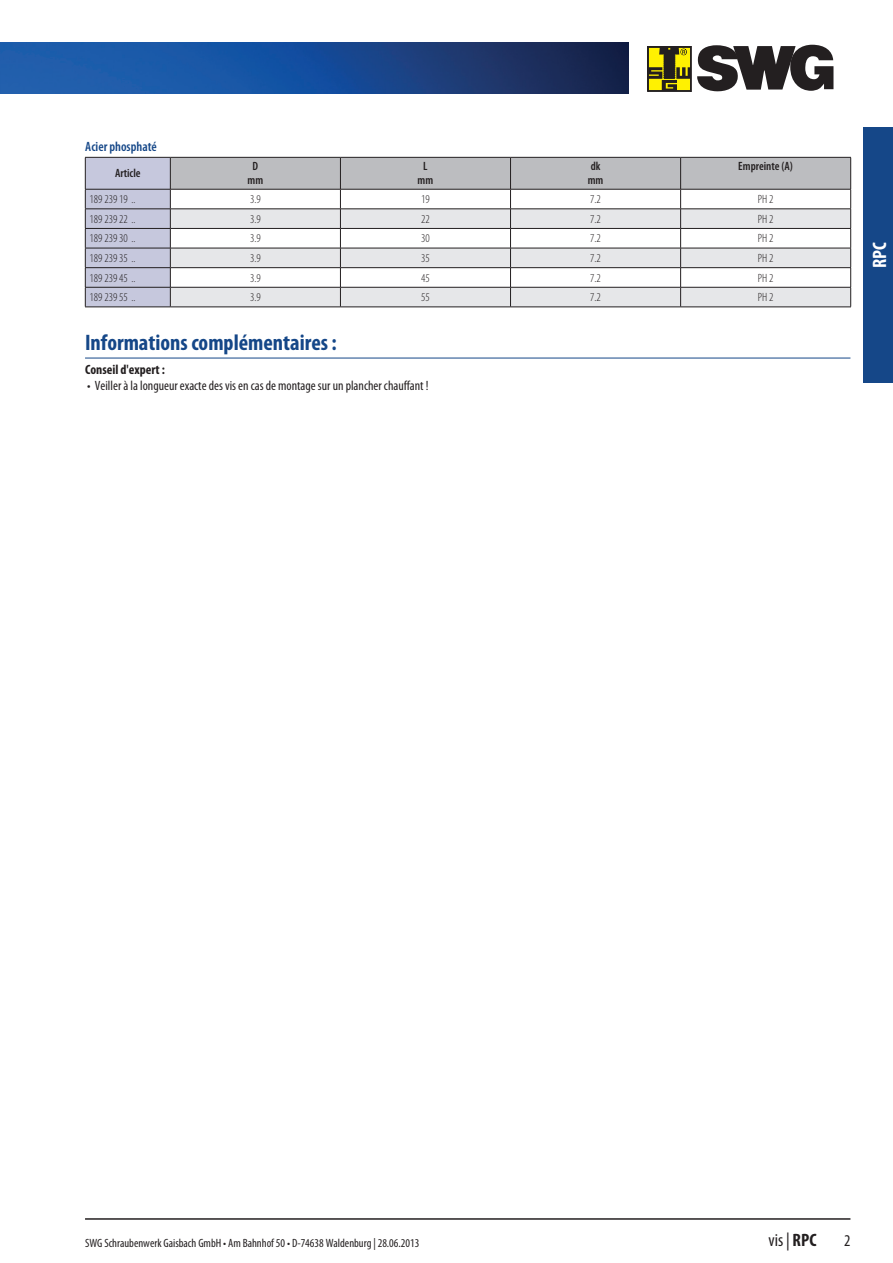
<style>
.page{position:relative;width:893px;height:1263px;background:#fff}
.page>*{position:absolute;margin:0;border:0;box-sizing:border-box;transform-origin:0 0}
.Standard_Absatz{font:700 condensed 22.5px "Myriad Pro";color:#154788}
.SideMarke{font:700 condensed 19.5px "Myriad Pro";color:#fff}
.UntKapNameRechts{font:condensed 18px "Myriad Pro";color:#231f20}
.SeitenNummer_Rechts{font:condensed 16.5px "Myriad Pro";color:#231f20}
.item{font:condensed 13.5px "Myriad Pro";color:#231f20}
.para{font:700 condensed 13.5px "Myriad Pro";color:#231f20}
.Standard_Absatz-2{font:600 condensed 13.5px "Myriad Pro";color:#154788}
._8_pt_Light_Condense{font:300 condensed 12px "Myriad Pro";color:#231f20}
.FußAddress_links{font:condensed 12px "Myriad Pro";color:#231f20}
._8_pt_SemiBold_Zentr{font:600 condensed 12px "Myriad Pro";color:#231f20}
.s1{font-weight:700}
</style>
<div class="page">
<img style="left:0;top:43px;width:628px;height:50px">
<div style="left:647px;top:46px;width:44px;height:46px;border:1px solid #231f20"></div>
<svg style="left:649px;top:44px;width:185px;height:48px"></svg>
<hr style="left:85px;top:1218px;width:765px;height:2px;background:#231f20">
<svg style="left:85px;top:156px;width:766px;height:1px"></svg>
<hr style="left:170px;top:307px;width:170px;height:1px;background:#231f20">
<hr style="left:340px;top:307px;width:170px;height:1px;background:#231f20">
<hr style="left:510px;top:307px;width:171px;height:1px;background:#231f20">
<hr style="left:681px;top:307px;width:170px;height:1px;background:#231f20">
<svg style="left:85px;top:158px;width:766px;height:149px"></svg>
<hr style="left:85px;top:307px;width:85px;height:1px;background:#231f20">
<hr style="left:85px;top:157px;width:85px;height:1px;background:#231f20">
<hr style="left:170px;top:157px;width:170px;height:1px;background:#231f20">
<hr style="left:340px;top:157px;width:170px;height:1px;background:#231f20">
<hr style="left:510px;top:157px;width:171px;height:1px;background:#231f20">
<hr style="left:681px;top:157px;width:170px;height:1px;background:#231f20">
<hr style="left:85px;top:358px;width:765px;height:1px;background:#154788">
<div style="left:863px;top:128px;width:30px;height:255px;background:#154788"></div>
<p class="Standard_Absatz-2" style="left:85px;top:139px;width:73px">Acier phosphaté</p>
<p class="_8_pt_SemiBold_Zentr" style="left:115px;top:167px;width:27px">Article</p>
<p class="_8_pt_SemiBold_Zentr" style="left:253px;top:159px;width:7px">D</p>
<p class="_8_pt_SemiBold_Zentr" style="left:248px;top:174px;width:17px">mm</p>
<p class="_8_pt_SemiBold_Zentr" style="left:423px;top:159px;width:6px">L</p>
<p class="_8_pt_SemiBold_Zentr" style="left:418px;top:174px;width:17px">mm</p>
<p class="_8_pt_SemiBold_Zentr" style="left:591px;top:159px;width:11px">dk</p>
<p class="_8_pt_SemiBold_Zentr" style="left:588px;top:174px;width:17px">mm</p>
<p class="_8_pt_SemiBold_Zentr" style="left:738px;top:159px;width:56px">Empreinte (A)</p>
<p class="_8_pt_Light_Condense" style="left:90px;top:193px;width:48px">189 239 19 ..</p>
<p class="_8_pt_Light_Condense" style="left:250px;top:193px;width:12px">3.9</p>
<p class="_8_pt_Light_Condense" style="left:421px;top:193px;width:10px">19</p>
<p class="_8_pt_Light_Condense" style="left:590px;top:193px;width:12px">7.2</p>
<p class="_8_pt_Light_Condense" style="left:758px;top:193px;width:17px">PH 2</p>
<p class="_8_pt_Light_Condense" style="left:90px;top:212px;width:48px">189 239 22 ..</p>
<p class="_8_pt_Light_Condense" style="left:250px;top:212px;width:12px">3.9</p>
<p class="_8_pt_Light_Condense" style="left:421px;top:212px;width:10px">22</p>
<p class="_8_pt_Light_Condense" style="left:590px;top:212px;width:12px">7.2</p>
<p class="_8_pt_Light_Condense" style="left:758px;top:212px;width:17px">PH 2</p>
<p class="_8_pt_Light_Condense" style="left:90px;top:232px;width:48px">189 239 30 ..</p>
<p class="_8_pt_Light_Condense" style="left:250px;top:232px;width:12px">3.9</p>
<p class="_8_pt_Light_Condense" style="left:421px;top:232px;width:10px">30</p>
<p class="_8_pt_Light_Condense" style="left:590px;top:232px;width:12px">7.2</p>
<p class="_8_pt_Light_Condense" style="left:758px;top:232px;width:17px">PH 2</p>
<p class="_8_pt_Light_Condense" style="left:90px;top:252px;width:48px">189 239 35 ..</p>
<p class="_8_pt_Light_Condense" style="left:250px;top:252px;width:12px">3.9</p>
<p class="_8_pt_Light_Condense" style="left:421px;top:252px;width:10px">35</p>
<p class="_8_pt_Light_Condense" style="left:590px;top:252px;width:12px">7.2</p>
<p class="_8_pt_Light_Condense" style="left:758px;top:252px;width:17px">PH 2</p>
<p class="_8_pt_Light_Condense" style="left:90px;top:271px;width:48px">189 239 45 ..</p>
<p class="_8_pt_Light_Condense" style="left:250px;top:271px;width:12px">3.9</p>
<p class="_8_pt_Light_Condense" style="left:421px;top:271px;width:10px">45</p>
<p class="_8_pt_Light_Condense" style="left:590px;top:271px;width:12px">7.2</p>
<p class="_8_pt_Light_Condense" style="left:758px;top:271px;width:17px">PH 2</p>
<p class="_8_pt_Light_Condense" style="left:90px;top:291px;width:48px">189 239 55 ..</p>
<p class="_8_pt_Light_Condense" style="left:250px;top:291px;width:12px">3.9</p>
<p class="_8_pt_Light_Condense" style="left:421px;top:291px;width:10px">55</p>
<p class="_8_pt_Light_Condense" style="left:590px;top:291px;width:12px">7.2</p>
<p class="_8_pt_Light_Condense" style="left:758px;top:291px;width:17px">PH 2</p>
<p class="Standard_Absatz" style="left:85px;top:329px;width:253px">Informations complémentaires :</p>
<p class="para" style="left:85px;top:361px;width:82px">Conseil d'expert :</p>
<p class="item" style="left:87px;top:377px;width:343px">• Veiller à la longueur exacte des vis en cas de montage sur un plancher chauffant !</p>
<p class="SideMarke" style="left:867px;top:268px;width:27px;rotate:-90deg">RPC</p>
<p class="UntKapNameRechts" style="left:769px;top:1229px;width:49px">vis | <span class="s1">RPC</span></p>
<p class="FußAddress_links" style="left:85px;top:1236px;width:336px">SWG Schraubenwerk Gaisbach GmbH • Am Bahnhof 50 • D-74638 Waldenburg | 28.06.2013</p>
<p class="SeitenNummer_Rechts" style="left:844px;top:1231px;width:8px">2</p>
</div>
